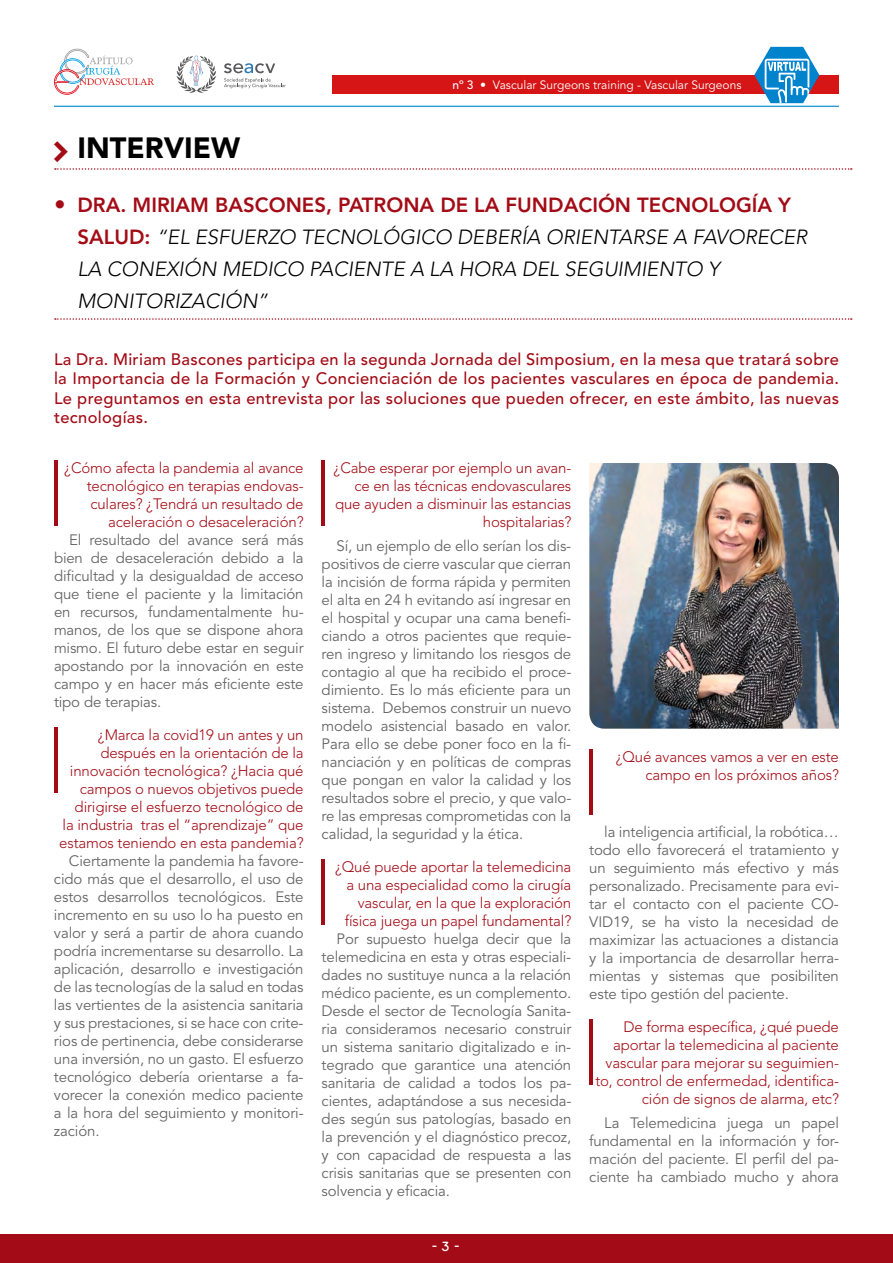
<style>
.page{position:relative;width:893px;height:1263px;background:#fff}
.page>*{position:absolute;margin:0;border:0;box-sizing:border-box;transform-origin:0 0}
.t1{font:300 65.85px "Avenir";color:#a30c16}
.t2{font:900 29.1px "Avenir";color:#000}
.t3{font:italic 300 20.4px/32px "Avenir";color:#000}
.t4{font:800 20.4px "Avenir";color:#a30c16}
.t5{font:500 16.5px/19.5px "Avenir";letter-spacing:.02em;color:#a30c16;text-align:justify}
.t6{font:15px/18px "Avenir";letter-spacing:-.01em;color:#666;text-align:justify}
.t7{font:300 15px/18px "Avenir";letter-spacing:-.01em;color:#a30c16;text-align:right}
.t8{font:15px "VSV Leila Bold";color:#fff}
.t9{font:12px "Avenir";color:#fff}
.s1{font-weight:500}
.s2{font-weight:800;font-style:normal;color:#a30c16}
</style>
<div class="page">
<div style="left:332px;top:75px;width:507px;height:19px;background:#d61516"></div>
<hr style="left:54px;top:106px;width:785px;height:1px;background:#0083cd">
<svg style="left:176px;top:56px;width:40px;height:37px"></svg>
<svg style="left:224px;top:63px;width:62px;height:25px"></svg>
<svg style="left:54px;top:49px;width:100px;height:46px"></svg>
<div style="left:0;top:1234px;width:893px;height:29px;background:#a30c16"></div>
<svg style="left:754px;top:47px;width:65px;height:56px"></svg>
<svg style="left:55px;top:168px;width:797px;height:2px"></svg>
<svg style="left:55px;top:318px;width:797px;height:2px"></svg>
<img style="left:589px;top:463px;width:250px;height:266px">
<p class="t9" style="left:452px;top:78px;width:291px"><span class="s1">nº 3</span> • Vascular Surgeons training - Vascular Surgeons</p>
<h2 class="t2" style="left:77px;top:130px;width:164px">INTERVIEW</h2>
<h3 class="t4" style="left:77px;top:193px;width:574px">DRA. MIRIAM BASCONES, PATRONA DE LA FUNDACIÓN TEC</h3>
<h3 class="t3" style="left:77px;top:189px;width:731px;text-indent:598px"><span class="s2">NOLOGÍA Y SALUD:</span> “EL ESFUERZO TECNOLÓGICO DEBERÍA ORIENTARSE A FAVORECER LA CONEXIÓN MEDICO PACIENTE A LA HORA DEL SEGUIMIENTO Y MONITORIZACIÓN”</h3>
<p class="t5" style="left:54px;top:350px;width:787px">La Dra. Miriam Bascones participa en la segunda Jornada del Simposium, en la mesa que tratará sobre la Importancia de la Formación y Concienciación de los pacientes vasculares en época de pandemia.<br>Le preguntamos en esta entrevista por las soluciones que pueden ofrecer, en este ámbito, las nuevas tecnologías.</p>
<h1 class="t1" style="left:48px;top:448px;width:16px">|</h1>
<p class="t7" style="left:64px;top:459px;width:241px">¿Cómo afecta la pandemia al avance tecnológico en terapias endovas&shy;culares? ¿Tendrá un resultado de aceleración o desaceleración?</p>
<p class="t6" style="left:54px;top:531px;width:251px;text-indent:15px">El resultado del avance será más bien de desaceleración debido a la dificultad y la desigualdad de acceso que tiene el paciente y la limitación en recursos, fundamentalmente hu&shy;manos, de los que se dispone ahora mismo. El futuro debe estar en seguir apostando por la innovación en este campo y en hacer más eficiente este tipo de terapias.</p>
<h1 class="t1" style="left:48px;top:715px;width:16px">|</h1>
<p class="t7" style="left:59px;top:726px;width:246px">¿Marca la covid19 un antes y un después en la orientación de la innovación tecnológica? ¿Hacia qué campos o nuevos objetivos puede dirigirse el esfuerzo tecnológico de<br>la industria tras el “aprendizaje” que estamos teniendo en esta pandemia?</p>
<p class="t6" style="left:54px;top:852px;width:251px;text-indent:15px">Ciertamente la pandemia ha favore&shy;cido más que el desarrollo, el uso de estos desarrollos tecnológicos. Este incremento en su uso lo ha puesto en valor y será a partir de ahora cuando podría incrementarse su desarrollo. La aplicación, desarrollo e investigación de las tecnologías de la salud en todas las vertientes de la asistencia sanitaria y sus prestaciones, si se hace con crite&shy;rios de pertinencia, debe considerarse una inversión, no un gasto. El esfuerzo tecnológico debería orientarse a fa&shy;vorecer la conexión medico paciente a la hora del seguimiento y monitori&shy;zación.</p>
<h1 class="t1" style="left:316px;top:448px;width:16px">|</h1>
<p class="t7" style="left:334px;top:459px;width:239px">¿Cabe esperar por ejemplo un avan&shy;ce en las técnicas endovasculares que ayuden a disminuir las estancias hospitalarias?</p>
<p class="t6" style="left:322px;top:537px;width:251px;text-indent:15px">Sí, un ejemplo de ello serían los dis&shy;positivos de cierre vascular que cierran la incisión de forma rápida y permiten el alta en 24 h evitando así ingresar en el hospital y ocupar una cama benefi&shy;ciando a otros pacientes que requie&shy;ren ingreso y limitando los riesgos de contagio al que ha recibido el proce&shy;dimiento. Es lo más eficiente para un sistema. Debemos construir un nuevo modelo asistencial basado en valor.<br>Para ello se debe poner foco en la fi&shy;nanciación y en políticas de compras que pongan en valor la calidad y los resultados sobre el precio, y que valo&shy;re las empresas comprometidas con la calidad, la seguridad y la ética.</p>
<h1 class="t1" style="left:316px;top:847px;width:16px">|</h1>
<p class="t7" style="left:335px;top:858px;width:238px">¿Qué puede aportar la telemedicina a una especialidad como la cirugía vascular, en la que la exploración física juega un papel fundamental?</p>
<p class="t6" style="left:322px;top:930px;width:251px;text-indent:15px">Por supuesto huelga decir que la telemedicina en esta y otras especiali&shy;dades no sustituye nunca a la relación médico paciente, es un complemento.<br>Desde el sector de Tecnología Sanita&shy;ria consideramos necesario construir un sistema sanitario digitalizado e in&shy;tegrado que garantice una atención sanitaria de calidad a todos los pa&shy;cientes, adaptándose a sus necesida&shy;des según sus patologías, basado en la prevención y el diagnóstico precoz, y con capacidad de respuesta a las crisis sanitarias que se presenten con solvencia y eficacia.</p>
<p class="t8" style="left:432px;top:1238px;width:30px">-3-</p>
<h1 class="t1" style="left:584px;top:737px;width:16px">|</h1>
<p class="t7" style="left:616px;top:748px;width:225px">¿Qué avances vamos a ver en este campo en los próximos años?</p>
<p class="t6" style="left:589px;top:824px;width:251px;text-indent:15px">la inteligencia artificial, la robótica… todo ello favorecerá el tratamiento y un seguimiento más efectivo y más personalizado. Precisamente para evi&shy;tar el contacto con el paciente CO-VID19, se ha visto la necesidad de maximizar las actuaciones a distancia y la importancia de desarrollar herra&shy;mientas y sistemas que posibiliten este tipo gestión del paciente.</p>
<h1 class="t1" style="left:584px;top:1007px;width:16px">|</h1>
<p class="t7" style="left:595px;top:1018px;width:245px">De forma específica, ¿qué puede aportar la telemedicina al paciente vascular para mejorar su seguimien&shy;to, control de enfermedad, identifica&shy;ción de signos de alarma, etc?</p>
<p class="t6" style="left:589px;top:1115px;width:251px;text-indent:15px">La Telemedicina juega un papel fundamental en la información y for&shy;mación del paciente. El perfil del pa&shy;ciente ha cambiado mucho y ahora</p>
</div>
